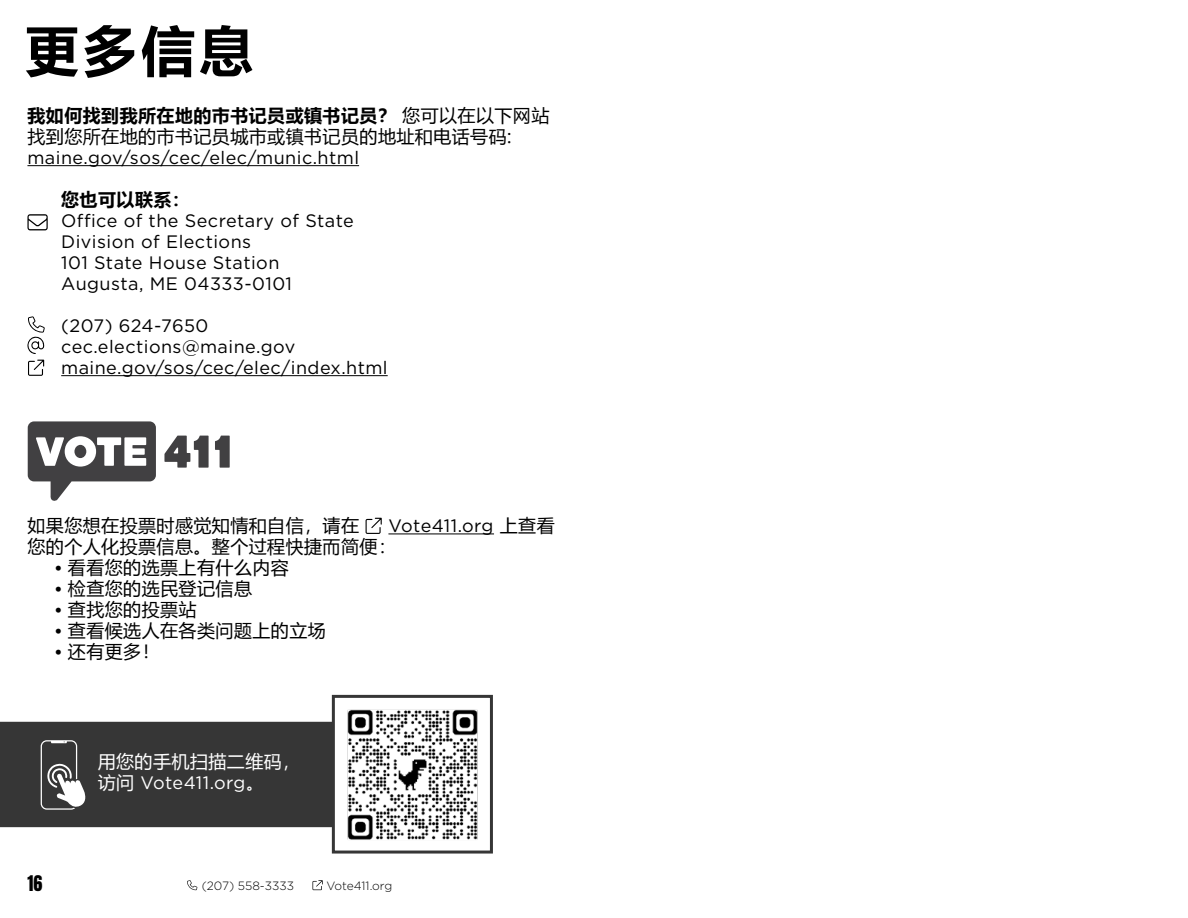
<style>
.page{position:relative;width:1188px;height:918px;background:#fff}
.page>*{position:absolute;margin:0;border:0;box-sizing:border-box;transform-origin:0 0}
.t1{font:700 54px "Microsoft Ya Hei";color:#000}
.t2{font:18px/21px "Gotham";letter-spacing:.025em;color:#000}
.t3{font:18px/21px "Microsoft Ya Hei";letter-spacing:.025em;color:#000}
.t4{font:18px "Gotham";letter-spacing:.015em;color:#fff}
.t5{font:18px "Microsoft Ya Hei";letter-spacing:.025em;color:#fff}
.t6{font:700 18px "Microsoft Ya Hei";letter-spacing:.025em;color:#000}
.t7{font:18px "Anton";color:#000}
.t8{font:300 12px "Gotham";color:#000}
.s1{font-weight:700}
.s2{font-family:"Microsoft Ya Hei"}
</style>
<div class="page">
<svg style="left:187px;top:880px;width:10px;height:10px"></svg>
<svg style="left:312px;top:880px;width:11px;height:10px"></svg>
<hr style="left:388px;top:533px;width:106px;height:1px;background:#000">
<div style="left:0;top:722px;width:332px;height:105px;background:#363636"></div>
<img style="left:347px;top:709px;width:131px;height:131px">
<div style="left:332px;top:695px;width:161px;height:159px;border:3px solid #363636"></div>
<svg style="left:41px;top:740px;width:46px;height:70px"></svg>
<hr style="left:27px;top:165px;width:332px;height:1px;background:#000">
<hr style="left:61px;top:375px;width:327px;height:1px;background:#000">
<svg style="left:27px;top:214px;width:21px;height:16px"></svg>
<svg style="left:28px;top:360px;width:16px;height:16px"></svg>
<svg style="left:27px;top:316px;width:18px;height:38px"></svg>
<svg style="left:366px;top:518px;width:16px;height:16px"></svg>
<svg style="left:28px;top:421px;width:128px;height:80px"></svg>
<svg style="left:215px;top:436px;width:15px;height:32px"></svg>
<svg style="left:164px;top:436px;width:45px;height:32px"></svg>
<h1 class="t1" style="left:25px;top:13px;width:230px">更多信息</h1>
<p class="t3" style="left:27px;top:104px;width:523px"><span class="s1">我如何找到我所在地的市书记员或镇书记员？</span> 您可以在以下网站找到您所在地的市书记员城市或镇书记员的地址和电话号码:</p>
<p class="t2" style="left:27px;top:147px;width:333px">maine.gov/sos/cec/elec/munic.html</p>
<p class="t6" style="left:61px;top:187px;width:130px">您也可以联系：</p>
<p class="t2" style="left:61px;top:210px;width:294px">Office of the Secretary of State<br>Division of Elections<br>101 State House Station<br>Augusta, ME 04333-0101</p>
<p class="t2" style="left:61px;top:315px;width:328px">(207) 624-7650 cec.elections@maine.gov maine.gov/sos/cec/elec/index.html</p>
<p class="t3" style="left:27px;top:515px;width:333px">如果您想在投票时感觉知情和自信，请在</p>
<p class="t2" style="left:388px;top:515px;width:168px">Vote411.org <span class="s2">上查看</span></p>
<p class="t3" style="left:27px;top:536px;width:370px">您的个人化投票信息。整个过程快捷而简便：</p>
<p class="t3" style="left:54px;top:557px;width:236px">• 看看您的选票上有什么内容</p>
<p class="t3" style="left:54px;top:578px;width:199px">• 检查您的选民登记信息</p>
<p class="t3" style="left:54px;top:599px;width:144px">• 查找您的投票站</p>
<p class="t3" style="left:54px;top:620px;width:273px">• 查看候选人在各类问题上的立场</p>
<p class="t3" style="left:54px;top:641px;width:107px">• 还有更多！</p>
<p class="t5" style="left:98px;top:750px;width:204px">用您的手机扫描二维码，</p>
<p class="t4" style="left:98px;top:772px;width:168px"><span class="s2">访问</span> Vote411.org<span class="s2">。</span></p>
<p class="t7" style="left:27px;top:875px;width:16px">16</p>
<p class="t8" style="left:202px;top:878px;width:94px">(207) 558-3333</p>
<p class="t8" style="left:326px;top:878px;width:67px">Vote411.org</p>
</div>
